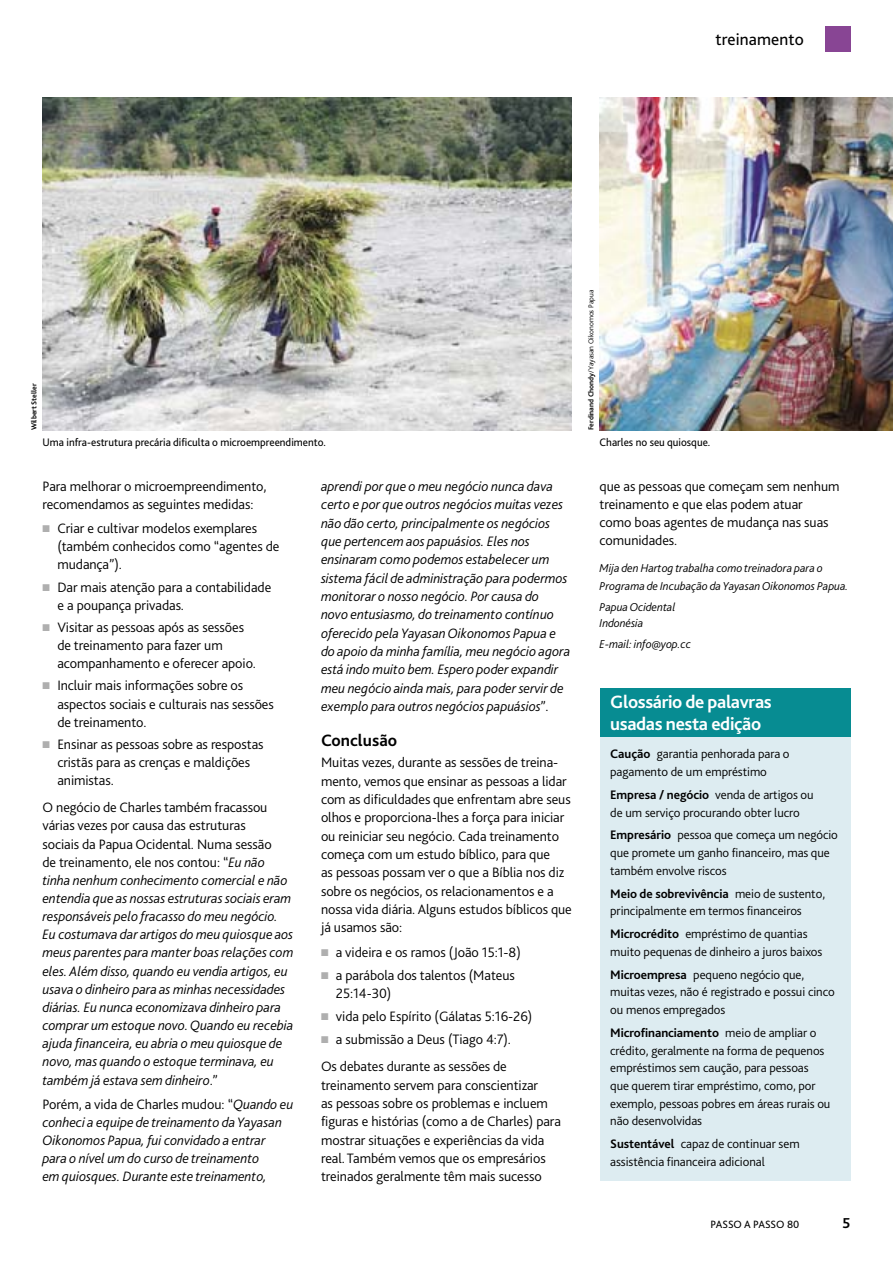
<style>
.page{position:relative;width:893px;height:1263px;background:#fff}
.page>*{position:absolute;margin:0;border:0;box-sizing:border-box;transform-origin:0 0}
.t1{font:700 18.75px/21.8px "Bliss 2";letter-spacing:-.02em;color:#fff}
.t2{font:17.25px "Bliss 2";letter-spacing:.005em;color:#000}
.t3{font:700 17.25px "Bliss 2";color:#000}
.t4{font:700 15px "Bliss 2";color:#000}
.t5{font:300 14.25px/18.3px "Bliss 2";letter-spacing:-.005em;color:#000}
.t6{font:italic 300 14.25px/18.1px "Bliss 2";letter-spacing:-.005em;color:#000}
.t7{font:300 12.9px/17.7px "Bliss 2";letter-spacing:-.005em;color:#000}
.t8{font:italic 300 12px/18.1px "Bliss 2";letter-spacing:-.005em;color:#000}
.t9{font:11.4px "Bliss 2";color:#000}
.t10{font:11.1px "Bliss 2";color:#000}
.t11{font:300 7.5px "Bliss 2";color:#000}
.t12{font:700 7.5px "Bliss 2";color:#000}
.s1{font-weight:700}
.s2{color:#afafaf}
.s3{font-style:normal}
</style>
<div class="page">
<div style="left:825px;top:26px;width:25px;height:26px;background:#884594"></div>
<div style="left:599px;top:707px;width:251px;height:474px;background:#ddecf1"></div>
<div style="left:599px;top:688px;width:251px;height:49px;background:#078c92"></div>
<img style="left:42px;top:98px;width:530px;height:332px">
<img style="left:599px;top:98px;width:294px;height:332px">
<p class="t12" style="left:31px;top:430px;width:49px;rotate:-90deg">Wilbert Steller</p>
<p class="t11" style="left:588px;top:430px;width:142px;rotate:-90deg"><span class="s1">Ferdinand Chondy</span>/Yayasan Oikonomos Papua</p>
<p class="t2" style="left:716px;top:32px;width:90px">treinamento</p>
<p class="t9" style="left:42px;top:438px;width:285px">Uma infra-estrutura precária dificulta o microempreendimento.</p>
<p class="t9" style="left:599px;top:438px;width:112px">Charles no seu quiosque.</p>
<p class="t5" style="left:42px;top:478px;width:226px">Para melhorar o microempreendimento, recomendamos as seguintes medidas:</p>
<p class="t5" style="left:57px;top:521px;width:224px;text-indent:-15px"><span class="s2">■</span> Criar e cultivar modelos exemplares (também conhecidos como “agentes de mudança”).</p>
<p class="t5" style="left:57px;top:579px;width:215px;text-indent:-15px"><span class="s2">■</span> Dar mais atenção para a contabilidade e a poupança privadas.</p>
<p class="t5" style="left:57px;top:620px;width:200px;text-indent:-15px"><span class="s2">■</span> Visitar as pessoas após as sessões de treinamento para fazer um acompanhamento e oferecer apoio.</p>
<p class="t5" style="left:57px;top:678px;width:218px;text-indent:-15px"><span class="s2">■</span> Incluir mais informações sobre os aspectos sociais e culturais nas sessões de treinamento.</p>
<p class="t5" style="left:57px;top:736px;width:208px;text-indent:-15px"><span class="s2">■</span> Ensinar as pessoas sobre as respostas cristãs para as crenças e maldições animistas.</p>
<p class="t6" style="left:42px;top:800px;width:252px"><span class="s3">O negócio de Charles também fracassou várias vezes por causa das estruturas<br>sociais da Papua Ocidental. Numa sessão<br>de treinamento, ele nos contou: “</span>Eu não tinha nenhum conhecimento comercial e não entendia que as nossas estruturas sociais eram responsáveis pelo fracasso do meu negócio.<br>Eu costumava dar artigos do meu quiosque aos meus parentes para manter boas relações com eles. Além disso, quando eu vendia artigos, eu usava o dinheiro para as minhas necessidades diárias. Eu nunca economizava dinheiro para comprar um estoque novo. Quando eu recebia ajuda financeira, eu abria o meu quiosque de novo, mas quando o estoque terminava, eu também já estava sem dinheiro<span class="s3">.”</span></p>
<p class="t6" style="left:42px;top:1096px;width:252px"><span class="s3">Porém, a vida de Charles mudou: “</span>Quando eu conheci a equipe de treinamento da Yayasan Oikonomos Papua, fui convidado a entrar para o nível um do curso de treinamento<br>em quiosques. Durante este treinamento,</p>
<p class="t6" style="left:321px;top:478px;width:251px">aprendi por que o meu negócio nunca dava certo e por que outros negócios muitas vezes não dão certo, principalmente os negócios que pertencem aos papuásios. Eles nos ensinaram como podemos estabelecer um sistema fácil de administração para podermos monitorar o nosso negócio. Por causa do<br>novo entusiasmo, do treinamento contínuo oferecido pela Yayasan Oikonomos Papua e do apoio da minha família, meu negócio agora está indo muito bem. Espero poder expandir meu negócio ainda mais, para poder servir de exemplo para outros negócios papuásios<span class="s3">”.</span></p>
<p class="t3" style="left:321px;top:734px;width:78px">Conclusão</p>
<p class="t5" style="left:321px;top:755px;width:252px">Muitas vezes, durante as sessões de treina&shy;mento, vemos que ensinar as pessoas a lidar com as dificuldades que enfrentam abre seus olhos e proporciona-lhes a força para iniciar ou reiniciar seu negócio. Cada treinamento começa com um estudo bíblico, para que<br>as pessoas possam ver o que a Bíblia nos diz sobre os negócios, os relacionamentos e a nossa vida diária. Alguns estudos bíblicos que já usamos são:</p>
<p class="t5" style="left:321px;top:944px;width:201px"><span class="s2">■</span> a videira e os ramos (João 15:1-8)</p>
<p class="t5" style="left:336px;top:967px;width:180px;text-indent:-15px"><span class="s2">■</span> a parábola dos talentos (Mateus<br>25:14-30)</p>
<p class="t5" style="left:321px;top:1009px;width:213px"><span class="s2">■</span> vida pelo Espírito (Gálatas 5:16-26)</p>
<p class="t5" style="left:321px;top:1027px;width:191px;line-height:27.3px"><span class="s2">■</span> a submissão a Deus (Tiago 4:7).<br>Os debates durante as sessões de</p>
<p class="t5" style="left:321px;top:1077px;width:241px">treinamento servem para conscientizar<br>as pessoas sobre os problemas e incluem figuras e histórias (como a de Charles) para mostrar situações e experiências da vida real. Também vemos que os empresários treinados geralmente têm mais sucesso</p>
<p class="t5" style="left:599px;top:478px;width:242px">que as pessoas que começam sem nenhum treinamento e que elas podem atuar<br>como boas agentes de mudança nas suas comunidades.</p>
<p class="t8" style="left:599px;top:560px;width:250px">Mija den Hartog trabalha como treinadora para o<br>Programa de Incubação da Yayasan Oikonomos Papua.</p>
<p class="t8" style="left:599px;top:600px;width:77px;line-height:16.5px">Papua Ocidental<br>Indonésia</p>
<p class="t8" style="left:599px;top:636px;width:93px">E-mail: info@yop.cc</p>
<h1 class="t1" style="left:610px;top:693px;width:163px">Glossário de palavras usadas nesta edição</h1>
<p class="t7" style="left:610px;top:747px;width:181px"><span class="s1">Caução</span> garantia penhorada para o pagamento de um empréstimo</p>
<p class="t7" style="left:610px;top:787px;width:205px"><span class="s1">Empresa / negócio</span> venda de artigos ou de um serviço procurando obter lucro</p>
<p class="t7" style="left:610px;top:828px;width:229px"><span class="s1">Empresário</span> pessoa que começa um negócio que promete um ganho financeiro, mas que também envolve riscos</p>
<p class="t7" style="left:610px;top:886px;width:216px"><span class="s1">Meio de sobrevivência</span> meio de sustento, principalmente em termos financeiros</p>
<p class="t7" style="left:610px;top:926px;width:214px"><span class="s1">Microcrédito</span> empréstimo de quantias muito pequenas de dinheiro a juros baixos</p>
<p class="t7" style="left:610px;top:967px;width:226px"><span class="s1">Microempresa</span> pequeno negócio que, muitas vezes, não é registrado e possui cinco ou menos empregados</p>
<p class="t7" style="left:610px;top:1025px;width:222px"><span class="s1">Microfinanciamento</span> meio de ampliar o crédito, geralmente na forma de pequenos empréstimos sem caução, para pessoas que querem tirar empréstimo, como, por exemplo, pessoas pobres em áreas rurais ou não desenvolvidas</p>
<p class="t7" style="left:610px;top:1136px;width:191px"><span class="s1">Sustentável</span> capaz de continuar sem assistência financeira adicional</p>
<p class="t10" style="left:710px;top:1220px;width:90px">PASSO A PASSO 80</p>
<p class="t4" style="left:842px;top:1217px;width:9px">5</p>
</div>
